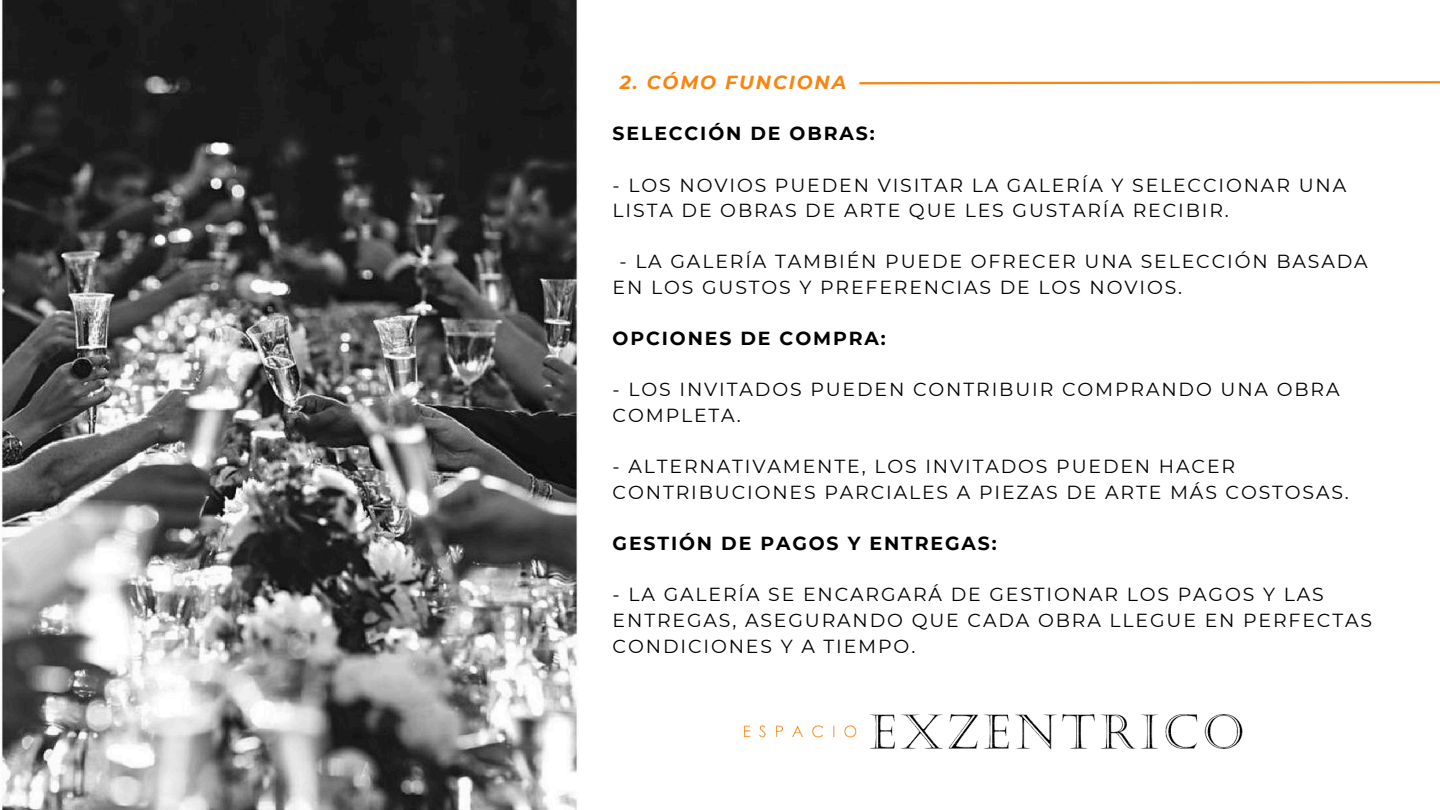
<style>
.page{position:relative;width:1440px;height:810px;background:#fff}
.page>*{position:absolute;margin:0;border:0;box-sizing:border-box;transform-origin:0 0}
.t1{font:18.9px/25.6px "Montserrat";letter-spacing:.1em;color:#000}
.t2{font:700 18.9px "Montserrat";letter-spacing:.1em;color:#000}
.t3{font:italic 700 18.9px "Montserrat";letter-spacing:.1em;color:#f7850e}
</style>
<div class="page">
<img style="left:743px;top:714px;width:500px;height:36px">
<img style="left:0;top:0;width:578px;height:810px">
<svg style="left:859px;top:81px;width:581px;height:4px"></svg>
<h1 class="t3" style="left:620px;top:71px;width:228px">2. CÓMO FUNCIONA</h1>
<p class="t2" style="left:613px;top:122px;width:264px">SELECCIÓN DE OBRAS:</p>
<p class="t1" style="left:613px;top:172px;width:735px">- LOS NOVIOS PUEDEN VISITAR LA GALERÍA Y SELECCIONAR UNA<br>LISTA DE OBRAS DE ARTE QUE LES GUSTARÍA RECIBIR.</p>
<h1 class="t1" style="left:613px;top:249px;width:757px;text-indent:7px">- LA GALERÍA TAMBIÉN PUEDE OFRECER UNA SELECCIÓN BASADA<br>EN LOS GUSTOS Y PREFERENCIAS DE LOS NOVIOS.</h1>
<p class="t2" style="left:613px;top:327px;width:275px">OPCIONES DE COMPRA:</p>
<p class="t1" style="left:613px;top:377px;width:729px">- LOS INVITADOS PUEDEN CONTRIBUIR COMPRANDO UNA OBRA<br>COMPLETA.</p>
<h1 class="t1" style="left:613px;top:454px;width:738px">- ALTERNATIVAMENTE, LOS INVITADOS PUEDEN HACER<br>CONTRIBUCIONES PARCIALES A PIEZAS DE ARTE MÁS COSTOSAS.</h1>
<p class="t2" style="left:613px;top:532px;width:385px">GESTIÓN DE PAGOS Y ENTREGAS:</p>
<p class="t1" style="left:613px;top:582px;width:761px">- LA GALERÍA SE ENCARGARÁ DE GESTIONAR LOS PAGOS Y LAS<br>ENTREGAS, ASEGURANDO QUE CADA OBRA LLEGUE EN PERFECTAS<br>CONDICIONES Y A TIEMPO.</p>
</div>
